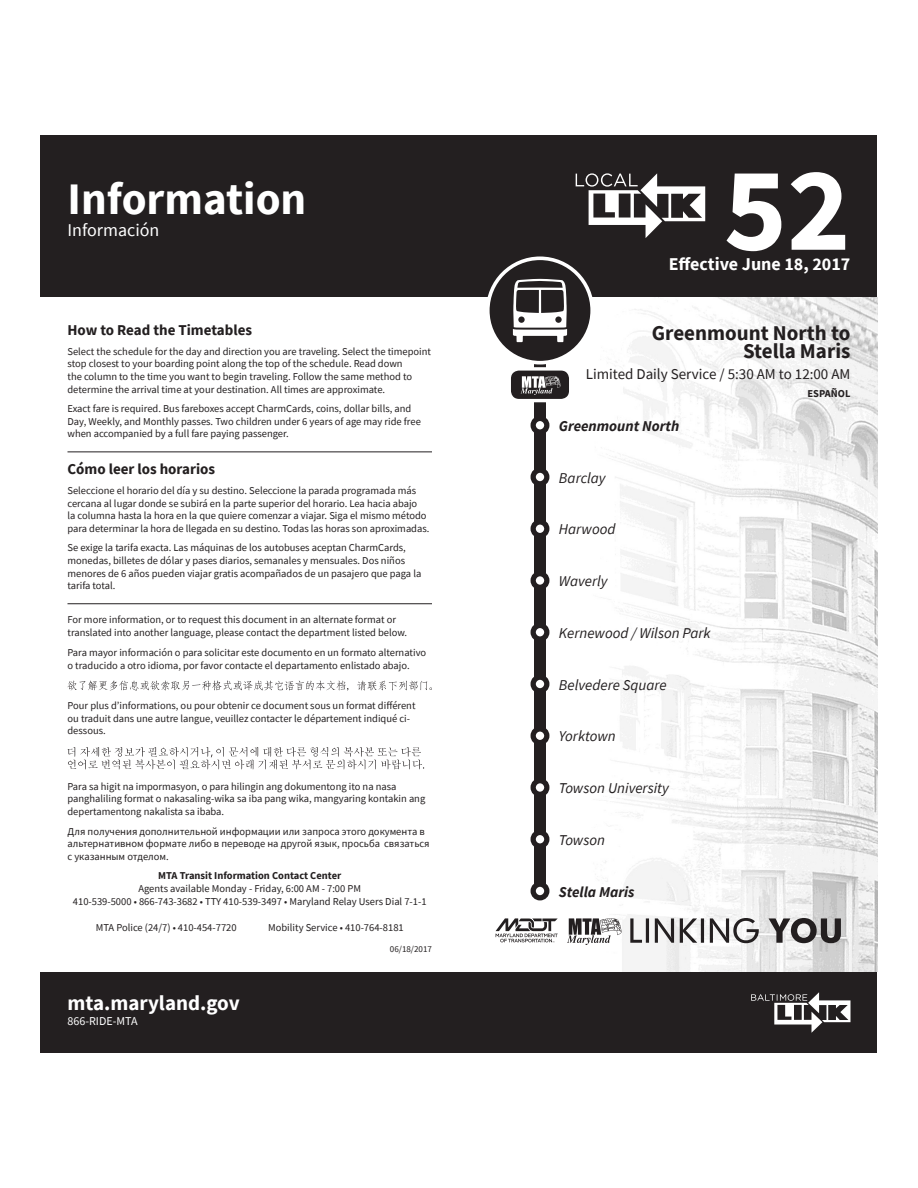
<style>
.page{position:relative;width:918px;height:1188px;background:#fff}
.page>*{position:absolute;margin:0;border:0;box-sizing:border-box;transform-origin:0 0}
.t1{font:700 120px "Source Sans Pro";color:#fff}
.t2{font:700 45px "Source Sans Pro";color:#fff}
.t3{font:700 21px "Source Sans Pro";color:#231f20}
.t4{font:700 21px "Source Sans Pro";color:#fff}
.t5{font:700 18px "Source Sans Pro";color:#fff}
.t6{font:18px "Source Sans Pro";color:#fff}
.t7{font:italic 15px "Source Sans Pro";color:#231f20}
.t8{font:700 15px "Source Sans Pro";color:#231f20}
.t9{font:15px "Source Sans Pro";color:#231f20}
.t10{font:italic 700 15px "Source Sans Pro";color:#231f20}
.t11{font:12px "Source Sans Pro";color:#fff}
.t12{font:10.5px/12.6px "Source Sans Pro";color:#231f20}
.t13{font:700 10.5px "Source Sans Pro";color:#231f20}
.t14{font:9px "Source Sans Pro";color:#231f20}
</style>
<div class="page">
<img style="left:495px;top:297px;width:383px;height:675px">
<div style="left:40px;top:972px;width:838px;height:81px;background:#231f20"></div>
<div style="left:40px;top:135px;width:838px;height:162px;background:#231f20"></div>
<div style="left:534px;top:297px;width:12px;height:594px;background:#231f20"></div>
<div style="left:533px;top:418px;width:14px;height:14px;background:#fff;border-radius:50%"></div>
<div style="left:531px;top:416px;width:18px;height:19px;border:5px solid #231f20;border-radius:50%"></div>
<div style="left:533px;top:781px;width:14px;height:13px;background:#fff;border-radius:50%"></div>
<div style="left:531px;top:778px;width:18px;height:19px;border:5px solid #231f20;border-radius:50%"></div>
<div style="left:533px;top:884px;width:14px;height:14px;background:#fff;border-radius:50%"></div>
<div style="left:531px;top:882px;width:18px;height:18px;border:5px solid #231f20;border-radius:50%"></div>
<div style="left:533px;top:574px;width:14px;height:13px;background:#fff;border-radius:50%"></div>
<div style="left:531px;top:571px;width:18px;height:19px;border:5px solid #231f20;border-radius:50%"></div>
<svg style="left:486px;top:256px;width:108px;height:108px"></svg>
<svg style="left:490px;top:260px;width:100px;height:101px"></svg>
<div style="left:509px;top:369px;width:62px;height:32px;background:#231f20;border-radius:10px"></div>
<div style="left:508px;top:367px;width:64px;height:35px;border:3px solid #fff;border-radius:10px"></div>
<svg style="left:521px;top:376px;width:39px;height:19px"></svg>
<svg style="left:68px;top:680px;width:364px;height:11px"></svg>
<svg style="left:67px;top:747px;width:357px;height:23px"></svg>
<hr style="left:68px;top:603px;width:364px;height:1px;background:#231f20">
<hr style="left:68px;top:452px;width:364px;height:1px;background:#231f20">
<svg style="left:576px;top:173px;width:129px;height:65px"></svg>
<svg style="left:751px;top:992px;width:99px;height:41px"></svg>
<div style="left:533px;top:677px;width:14px;height:14px;background:#fff;border-radius:50%"></div>
<div style="left:531px;top:675px;width:18px;height:18px;border:5px solid #231f20;border-radius:50%"></div>
<div style="left:533px;top:470px;width:14px;height:14px;background:#fff;border-radius:50%"></div>
<div style="left:531px;top:468px;width:18px;height:18px;border:5px solid #231f20;border-radius:50%"></div>
<div style="left:533px;top:729px;width:14px;height:14px;background:#fff;border-radius:50%"></div>
<div style="left:531px;top:726px;width:18px;height:19px;border:5px solid #231f20;border-radius:50%"></div>
<div style="left:533px;top:522px;width:14px;height:14px;background:#fff;border-radius:50%"></div>
<div style="left:531px;top:519px;width:18px;height:19px;border:5px solid #231f20;border-radius:50%"></div>
<div style="left:533px;top:625px;width:14px;height:14px;background:#fff;border-radius:50%"></div>
<div style="left:531px;top:623px;width:18px;height:19px;border:5px solid #231f20;border-radius:50%"></div>
<div style="left:533px;top:832px;width:14px;height:14px;background:#fff;border-radius:50%"></div>
<div style="left:531px;top:830px;width:18px;height:19px;border:5px solid #231f20;border-radius:50%"></div>
<svg style="left:496px;top:918px;width:345px;height:27px"></svg>
<p class="t2" style="left:68px;top:169px;width:240px">Information</p>
<p class="t6" style="left:68px;top:218px;width:93px">Información</p>
<p class="t8" style="left:68px;top:320px;width:186px">How to Read the Timetables</p>
<p class="t12" style="left:68px;top:345px;width:365px">Select the schedule for the day and direction you are traveling. Select the timepoint stop closest to your boarding point along the top of the schedule. Read down<br>the column to the time you want to begin traveling. Follow the same method to determine the arrival time at your destination. All times are approximate.</p>
<p class="t12" style="left:68px;top:402px;width:355px">Exact fare is required. Bus fareboxes accept CharmCards, coins, dollar bills, and<br>Day, Weekly, and Monthly passes. Two children under 6 years of age may ride free when accompanied by a full fare paying passenger.</p>
<p class="t8" style="left:68px;top:459px;width:149px">Cómo leer los horarios</p>
<p class="t12" style="left:68px;top:484px;width:363px">Seleccione el horario del día y su destino. Seleccione la parada programada más cercana al lugar donde se subirá en la parte superior del horario. Lea hacia abajo<br>la columna hasta la hora en la que quiere comenzar a viajar. Siga el mismo método para determinar la hora de llegada en su destino. Todas las horas son aproximadas.</p>
<p class="t12" style="left:68px;top:542px;width:355px">Se exige la tarifa exacta. Las máquinas de los autobuses aceptan CharmCards, monedas, billetes de dólar y pases diarios, semanales y mensuales. Dos niños menores de 6 años pueden viajar gratis acompañados de un pasajero que paga la tarifa total.</p>
<p class="t12" style="left:68px;top:613px;width:341px;line-height:13px">For more information, or to request this document in an alternate format or translated into another language, please contact the department listed below.</p>
<p class="t12" style="left:68px;top:646px;width:360px">Para mayor información o para solicitar este documento en un formato alternativo o traducido a otro idioma, por favor contacte el departamento enlistado abajo.</p>
<p class="t12" style="left:68px;top:699px;width:350px">Pour plus d’informations, ou pour obtenir ce document sous un format différent ou traduit dans une autre langue, veuillez contacter le département indiqué ci&shy;dessous.</p>
<p class="t12" style="left:68px;top:780px;width:359px">Para sa higit na impormasyon, o para hilingin ang dokumentong ito na nasa panghaliling format o nakasaling-wika sa iba pang wika, mangyaring kontakin ang depertamentong nakalista sa ibaba.</p>
<p class="t12" style="left:68px;top:825px;width:364px">Для получения дополнительной информации или запроса этого документа в альтернативном формате либо в переводе на другой язык, просьба связаться с указанным отделом.</p>
<p class="t13" style="left:158px;top:869px;width:185px">MTA Transit Information Contact Center</p>
<p class="t12" style="left:138px;top:882px;width:224px">Agents available Monday - Friday, 6:00 AM - 7:00 PM</p>
<p class="t12" style="left:73px;top:895px;width:355px">410-539-5000 • 866-743-3682 • TTY 410-539-3497 • Maryland Relay Users Dial 7-1-1</p>
<p class="t12" style="left:96px;top:921px;width:142px">MTA Police (24/7) • 410-454-7720</p>
<p class="t12" style="left:268px;top:921px;width:137px">Mobility Service • 410-764-8181</p>
<p class="t4" style="left:68px;top:989px;width:174px">mta.maryland.gov</p>
<p class="t11" style="left:68px;top:1013px;width:72px">866-RIDE-MTA</p>
<p class="t14" style="left:390px;top:943px;width:44px">06/18/2017</p>
<p class="t1" style="left:724px;top:129px;width:128px">52</p>
<p class="t5" style="left:669px;top:252px;width:183px">Effective June 18, 2017</p>
<p class="t3" style="left:652px;top:319px;width:200px">Greenmount North to</p>
<p class="t3" style="left:743px;top:337px;width:109px">Stella Maris</p>
<p class="t9" style="left:586px;top:364px;width:266px">Limited Daily Service / 5:30 AM to 12:00 AM</p>
<p class="t13" style="left:808px;top:386px;width:44px">ESPAÑOL</p>
<p class="t10" style="left:559px;top:416px;width:122px">Greenmount North</p>
<p class="t7" style="left:559px;top:468px;width:48px">Barclay</p>
<p class="t7" style="left:559px;top:520px;width:58px">Harwood</p>
<p class="t7" style="left:559px;top:572px;width:50px">Waverly</p>
<p class="t7" style="left:559px;top:623px;width:153px">Kernewood / Wilson Park</p>
<p class="t7" style="left:559px;top:675px;width:109px">Belvedere Square</p>
<p class="t7" style="left:559px;top:727px;width:58px">Yorktown</p>
<p class="t7" style="left:559px;top:779px;width:111px">Towson University</p>
<p class="t7" style="left:559px;top:830px;width:48px">Towson</p>
<p class="t10" style="left:559px;top:882px;width:77px">Stella Maris</p>
</div>
